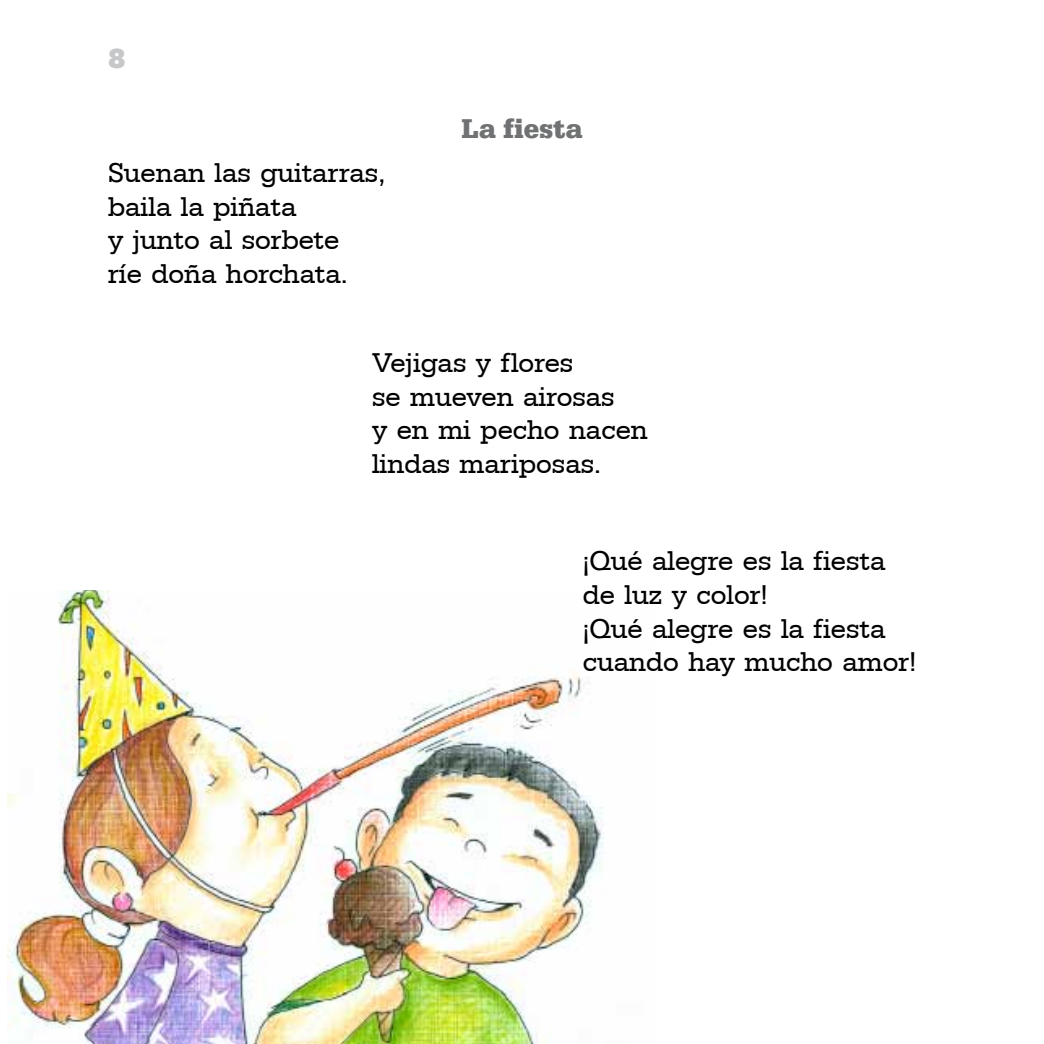
<style>
.page{position:relative;width:1044px;height:1044px;background:#fff}
.page>*{position:absolute;margin:0;border:0;box-sizing:border-box;transform-origin:0 0}
.t1{font:28px/33.6px "URW Egyptienne T";color:#000}
.t2{font:700 28px "URW Egyptienne T";color:#707172}
.t3{font:700 28px "Delta";color:#c6c7c8}
</style>
<div class="page">
<img style="left:7px;top:590px;width:597px;height:454px">
<p class="t3" style="left:108px;top:41px;width:19px">8</p>
<p class="t1" style="left:108px;top:156px;width:279px">Suenan las guitarras, baila la piñata<br>y junto al sorbete<br>ríe doña horchata.</p>
<p class="t2" style="left:461px;top:112px;width:123px">La fiesta</p>
<p class="t1" style="left:372px;top:346px;width:277px">Vejigas y flores<br>se mueven airosas<br>y en mi pecho nacen lindas mariposas.</p>
<p class="t1" style="left:583px;top:544px;width:335px">¡Qué alegre es la fiesta de luz y color!<br>¡Qué alegre es la fiesta cuando hay mucho amor!</p>
</div>
